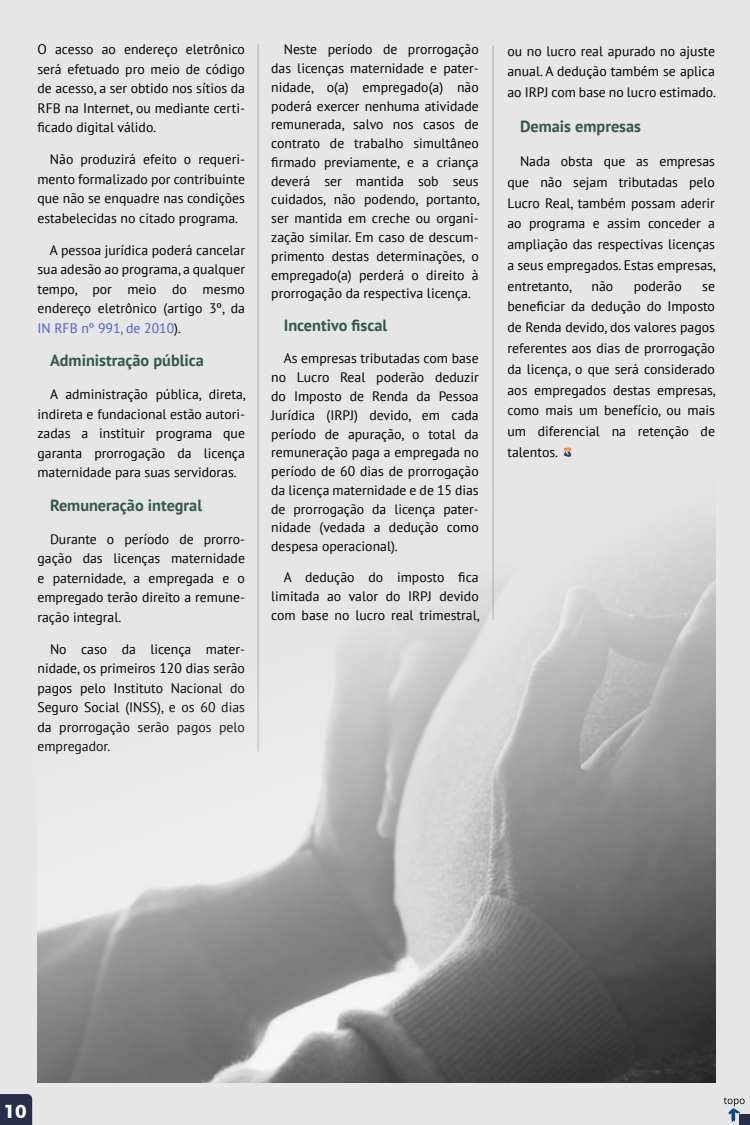
<style>
.page{position:relative;width:750px;height:1125px;background:#e6e6e6}
.page>*{position:absolute;margin:0;border:0;box-sizing:border-box;transform-origin:0 0}
.t1{font:700 18.75px "Montserrat";color:#fff}
.t2{font:700 16.25px "PT Sans";color:#345a47}
.t3{font:13.75px/18.8px "PT Sans";color:#000;text-align:justify}
.s1{color:#4f5cd6}
</style>
<div class="page">
<hr style="left:258px;top:44px;width:1px;height:707px;background:#000">
<hr style="left:493px;top:45px;width:1px;height:575px;background:#000">
<svg style="left:563px;top:447px;width:9px;height:10px"></svg>
<svg style="left:0;top:1094px;width:32px;height:31px"></svg>
<svg style="left:724px;top:1097px;width:26px;height:28px"></svg>
<div style="left:740px;top:1115px;width:10px;height:10px;background:#2a2d49"></div>
<img style="left:38px;top:478px;width:677px;height:604px">
<p class="t3" style="left:38px;top:39px;width:209px;line-height:19.5px">O acesso ao endereço eletrônico será efetuado pro meio de código de acesso, a ser obtido nos sítios da RFB na Internet, ou mediante certi&shy;ficado digital válido.</p>
<p class="t3" style="left:38px;top:149px;width:209px;line-height:19.5px;text-indent:12px">Não produzirá efeito o requeri&shy;mento formalizado por contribuinte que não se enquadre nas condições estabelecidas no citado programa.</p>
<p class="t3" style="left:38px;top:240px;width:209px;line-height:19.5px;text-indent:12px">A pessoa jurídica poderá cancelar sua adesão ao programa, a qualquer tempo, por meio do mesmo endereço eletrônico (artigo 3º, da <span class="s1">IN RFB nº 991, de 2010</span>).</p>
<p class="t2" style="left:50px;top:350px;width:155px">Administração pública</p>
<p class="t3" style="left:38px;top:384px;width:210px;line-height:19.5px;text-indent:12px">A administração pública, direta, indireta e fundacional estão autori&shy;zadas a instituir programa que garanta prorrogação da licença maternidade para suas servidoras.</p>
<p class="t2" style="left:50px;top:494px;width:154px">Remuneração integral</p>
<p class="t3" style="left:38px;top:529px;width:209px;line-height:19.5px;text-indent:12px">Durante o período de prorro&shy;gação das licenças maternidade e paternidade, a empregada e o empregado terão direito a remune&shy;ração integral.</p>
<p class="t3" style="left:38px;top:639px;width:209px;line-height:19.5px;text-indent:12px">No caso da licença mater&shy;nidade, os primeiros 120 dias serão pagos pelo Instituto Nacional do Seguro Social (INSS), e os 60 dias da prorrogação serão pagos pelo empregador.</p>
<p class="t3" style="left:271px;top:40px;width:210px;text-indent:12px">Neste período de prorrogação das licenças maternidade e pater&shy;nidade, o(a) empregado(a) não poderá exercer nenhuma atividade remunerada, salvo nos casos de contrato de trabalho simultâneo firmado previamente, e a criança deverá ser mantida sob seus cuidados, não podendo, portanto, ser mantida em creche ou organi&shy;zação similar. Em caso de descum&shy;primento destas determinações, o empregado(a) perderá o direito à prorrogação da respectiva licença.</p>
<p class="t2" style="left:284px;top:315px;width:105px">Incentivo fiscal</p>
<p class="t3" style="left:271px;top:349px;width:209px;text-indent:12px">As empresas tributadas com base no Lucro Real poderão deduzir do Imposto de Renda da Pessoa Jurídica (IRPJ) devido, em cada período de apuração, o total da remuneração paga a empregada no período de 60 dias de prorrogação da licença maternidade e de 15 dias de prorrogação da licença pater&shy;nidade (vedada a dedução como despesa operacional).</p>
<p class="t3" style="left:271px;top:568px;width:210px;text-indent:12px">A dedução do imposto fica limitada ao valor do IRPJ devido com base no lucro real trimestral,</p>
<p class="t3" style="left:508px;top:40px;width:210px;line-height:20.8px">ou no lucro real apurado no ajuste anual. A dedução também se aplica ao IRPJ com base no lucro estimado.</p>
<p class="t2" style="left:520px;top:115px;width:123px">Demais empresas</p>
<p class="t3" style="left:508px;top:151px;width:210px;line-height:20.8px;text-indent:12px">Nada obsta que as empresas que não sejam tributadas pelo Lucro Real, também possam aderir ao programa e assim conceder a ampliação das respectivas licenças a seus empregados. Estas empresas, entretanto,</p>
<p class="t3" style="left:592px;top:276px;width:23px">não</p>
<p class="t3" style="left:634px;top:276px;width:50px">poderão</p>
<p class="t3" style="left:508px;top:275px;width:210px;line-height:20.8px;text-indent:195px">se beneficiar da dedução do Imposto de Renda devido, dos valores pagos referentes aos dias de prorrogação da licença, o que será considerado aos empregados destas empresas, como mais um benefício, ou mais um diferencial na retenção de talentos.</p>
<h1 class="t1" style="left:4px;top:1096px;width:24px">10</h1>
</div>
